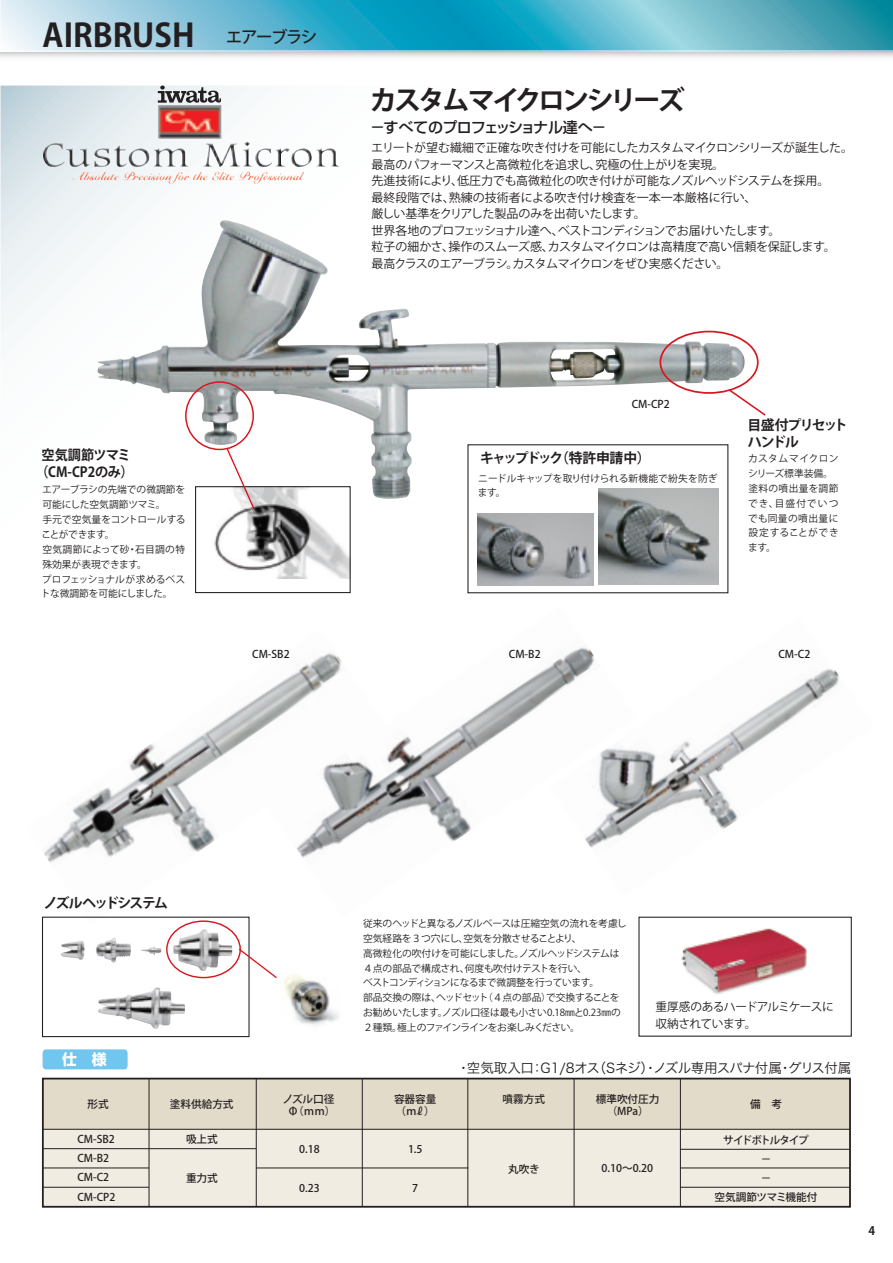
<style>
.page{position:relative;width:893px;height:1263px;background:#fff}
.page>*{position:absolute;margin:0;border:0;box-sizing:border-box;transform-origin:0 0}
.t1{font:700 31.95px "Koz Go Pro";color:#231f20}
.t2{font:700 27px "Koz Go Pro";letter-spacing:-.105em;color:#231f20}
.t3{font:500 15px "Shin Go Pro";letter-spacing:-.04em;color:#231f20}
.t4{font:700 14.85px "Shin Go Pro";color:#fff}
.t5{font:700 13.8px/16.6px "Koz Go Pro";color:#231f20;text-align:center;scale:.95 1}
.t6{font:700 13.8px "Koz Go Pro";letter-spacing:-.14em;color:#231f20}
.t7{font:700 13.8px/16.6px "Koz Go Pro";letter-spacing:-.095em;color:#231f20}
.t8{font:700 13.8px "Koz Go Pro";letter-spacing:-.12em;color:#231f20}
.t9{font:13.5px "Hira Kaku Pro W3";letter-spacing:-.04em;color:#231f20}
.t10{font:12px/16.5px "Koz Go Pro";letter-spacing:-.02em;color:#231f20}
.t11{font:11.7px/17px "Koz Go Pro";letter-spacing:-.04em;color:#231f20}
.t12{font:700 11.7px "Koz Go Pro";color:#231f20}
.t13{font:500 10.65px/19.2px "Koz Go Pro";color:#231f20}
.t14{font:500 10.65px/19.2px "Koz Go Pro";letter-spacing:-.08em;color:#231f20;text-align:center}
.t15{font:500 10.65px "Koz Go Std";color:#231f20}
.t16{font:9.75px/14.9px "Koz Go Pro";letter-spacing:-.02em;color:#231f20}
.t17{font:9.75px/14.9px "Koz Go Pro";color:#231f20}
.t18{font:9.75px/14.9px "Koz Go Pro";letter-spacing:.035em;color:#231f20}
.s1{font-weight:500;font-size:16.5px}
</style>
<div class="page">
<svg style="left:0;top:85px;width:729px;height:472px"></svg>
<img style="left:210px;top:499px;width:139px;height:79px">
<img style="left:209px;top:975px;width:200px;height:103px">
<img style="left:61px;top:937px;width:172px;height:54px">
<img style="left:97px;top:220px;width:632px;height:279px">
<img style="left:42px;top:691px;width:225px;height:226px">
<img style="left:267px;top:653px;width:283px;height:205px">
<img style="left:550px;top:647px;width:290px;height:201px">
<div style="left:195px;top:486px;width:156px;height:107px;border:1px solid #231f20"></div>
<svg style="left:184px;top:380px;width:72px;height:131px"></svg>
<div style="left:43px;top:1049px;width:85px;height:20px;background:#70c6ef"></div>
<div style="left:42px;top:917px;width:208px;height:120px;border:1px solid #231f20"></div>
<svg style="left:165px;top:920px;width:113px;height:59px"></svg>
<div style="left:638px;top:917px;width:214px;height:120px;border:1px solid #231f20"></div>
<img style="left:681px;top:928px;width:126px;height:66px">
<svg style="left:659px;top:330px;width:107px;height:87px"></svg>
<div style="left:467px;top:444px;width:261px;height:149px;border:1px solid #231f20"></div>
<img style="left:477px;top:513px;width:116px;height:72px">
<img style="left:598px;top:488px;width:120px;height:97px">
<div style="left:44px;top:1129px;width:805px;height:76px;background:#f1ece2"></div>
<div style="left:43px;top:1079px;width:806px;height:50px;background:#e3dbc9"></div>
<div style="left:42px;top:1078px;width:809px;height:130px;border:2px solid #231f20"></div>
<hr style="left:43px;top:1129px;width:807px;height:1px;background:#231f20">
<hr style="left:681px;top:1149px;width:168px;height:1px;background:#231f20">
<hr style="left:149px;top:1078px;width:1px;height:129px;background:#231f20">
<hr style="left:256px;top:1078px;width:1px;height:129px;background:#231f20">
<hr style="left:362px;top:1078px;width:1px;height:129px;background:#231f20">
<hr style="left:467px;top:1078px;width:1px;height:129px;background:#231f20">
<hr style="left:574px;top:1078px;width:1px;height:128px;background:#231f20">
<hr style="left:680px;top:1078px;width:1px;height:128px;background:#231f20">
<hr style="left:43px;top:1167px;width:106px;height:1px;background:#231f20">
<hr style="left:43px;top:1148px;width:213px;height:1px;background:#231f20">
<hr style="left:256px;top:1167px;width:212px;height:1px;background:#231f20">
<hr style="left:43px;top:1187px;width:106px;height:1px;background:#231f20">
<hr style="left:680px;top:1167px;width:170px;height:1px;background:#231f20">
<hr style="left:681px;top:1187px;width:169px;height:1px;background:#231f20">
<svg style="left:0;top:0;width:893px;height:51px;background:#5eb8ce"></svg>
<svg style="left:158px;top:86px;width:63px;height:18px"></svg>
<img style="left:43px;top:105px;width:207px;height:62px">
<h1 class="t1" style="left:43px;top:15px;width:276px">AIRBRUSH　<span class="s1">エアーブラシ</span></h1>
<p class="t5" style="left:35px;top:447px;width:105px">空気調節ツマミ（CM-CP2のみ）</p>
<p class="t17" style="left:41px;top:482px;width:146px">エアーブラシの先端での微調節を可能にした空気調節ツマミ。<br>手元で空気量をコントロールすることができます。<br>空気調節によって砂・石目調の特殊効果が表現できます。<br>プロフェッショナルが求めるベストな微調節を可能にしました。</p>
<h2 class="t2" style="left:370px;top:83px;width:316px">カスタムマイクロンシリーズ</h2>
<p class="t3" style="left:370px;top:115px;width:238px">－すべてのプロフェッショナル達へ－</p>
<p class="t10" style="left:371px;top:140px;width:483px">エリートが望む繊細で正確な吹き付けを可能にしたカスタムマイクロンシリーズが誕生した。最高のパフォーマンスと高微粒化を追求し、究極の仕上がりを実現。<br>先進技術により、低圧力でも高微粒化の吹き付けが可能なノズルヘッドシステムを採用。<br>最終段階では、熟練の技術者による吹き付け検査を一本一本厳格に行い、<br>厳しい基準をクリアした製品のみを出荷いたします。<br>世界各地のプロフェッショナル達へ、ベストコンディションでお届けいたします。<br>粒子の細かさ、操作のスムーズ感、カスタムマイクロンは高精度で高い信頼を保証します。<br>最高クラスのエアーブラシ。カスタムマイクロンをぜひ実感ください。</p>
<p class="t13" style="left:632px;top:395px;width:40px">CM-CP2</p>
<p class="t6" style="left:480px;top:449px;width:172px">キャップドック（特許申請中）</p>
<p class="t17" style="left:478px;top:471px;width:241px">ニードルキャップを取り付けられる新機能で紛失を防ぎます。</p>
<p class="t7" style="left:747px;top:418px;width:102px">目盛付プリセットハンドル</p>
<p class="t18" style="left:748px;top:451px;width:92px">カスタムマイクロンシリーズ標準装備。塗料の噴出量を調節でき、目盛付でいつでも同量の噴出量に設定することができます。</p>
<p class="t13" style="left:252px;top:645px;width:39px">CM-SB2</p>
<p class="t13" style="left:509px;top:645px;width:33px">CM-B2</p>
<p class="t13" style="left:778px;top:645px;width:33px">CM-C2</p>
<p class="t8" style="left:44px;top:894px;width:126px">ノズルヘッドシステム</p>
<p class="t4" style="left:62px;top:1048px;width:46px">仕　様</p>
<p class="t16" style="left:363px;top:916px;width:265px">従来のヘッドと異なるノズルベースは圧縮空気の流れを考慮し空気経路を３つ穴にし、空気を分散させることより、<br>高微粒化の吹付けを可能にしました。ノズルヘッドシステムは<br>４点の部品で構成され、何度も吹付けテストを行い、<br>ベストコンディションになるまで微調整を行っています。<br>部品交換の際は、ヘッドセット（４点の部品）で交換することをお勧めいたします。ノズル口径は最も小さい0.18㎜と0.23㎜の<br>２種類。極上のファインラインをお楽しみください。</p>
<p class="t11" style="left:655px;top:998px;width:180px">重厚感のあるハードアルミケースに収納されています。</p>
<p class="t9" style="left:457px;top:1056px;width:396px">・空気取入口：G1/8オス（Sネジ）・ノズル専用スパナ付属・グリス付属</p>
<p class="t13" style="left:88px;top:1095px;width:23px">形式</p>
<p class="t13" style="left:77px;top:1130px;width:40px">CM-SB2<br>CM-B2<br>CM-C2<br>CM-CP2</p>
<p class="t13" style="left:170px;top:1094px;width:65px">塗料供給方式</p>
<p class="t13" style="left:283px;top:1090px;width:53px">ノズル口径</p>
<p class="t13" style="left:750px;top:1095px;width:33px">備　考</p>
<p class="t13" style="left:288px;top:1102px;width:49px">Φ（ｍｍ）</p>
<p class="t13" style="left:394px;top:1094px;width:44px;line-height:12px">容器容量（ｍℓ）</p>
<p class="t13" style="left:502px;top:1090px;width:44px">噴霧方式</p>
<p class="t13" style="left:596px;top:1094px;width:65px;line-height:12px;text-align:center">標準吹付圧力（MPa）</p>
<p class="t13" style="left:186px;top:1130px;width:33px">吸上式</p>
<p class="t13" style="left:186px;top:1169px;width:33px">重力式</p>
<p class="t13" style="left:299px;top:1139px;width:22px">0.18</p>
<p class="t13" style="left:299px;top:1178px;width:22px">0.23</p>
<p class="t13" style="left:408px;top:1139px;width:16px">1.5</p>
<p class="t13" style="left:412px;top:1178px;width:7px">7</p>
<p class="t13" style="left:508px;top:1160px;width:33px">丸吹き</p>
<p class="t15" style="left:601px;top:1162px;width:53px">0.10～0.20</p>
<p class="t14" style="left:714px;top:1130px;width:105px">サイドボトルタイプ<br>－<br>－<br>空気調節ツマミ機能付</p>
<p class="t12" style="left:869px;top:1223px;width:8px">4</p>
</div>
